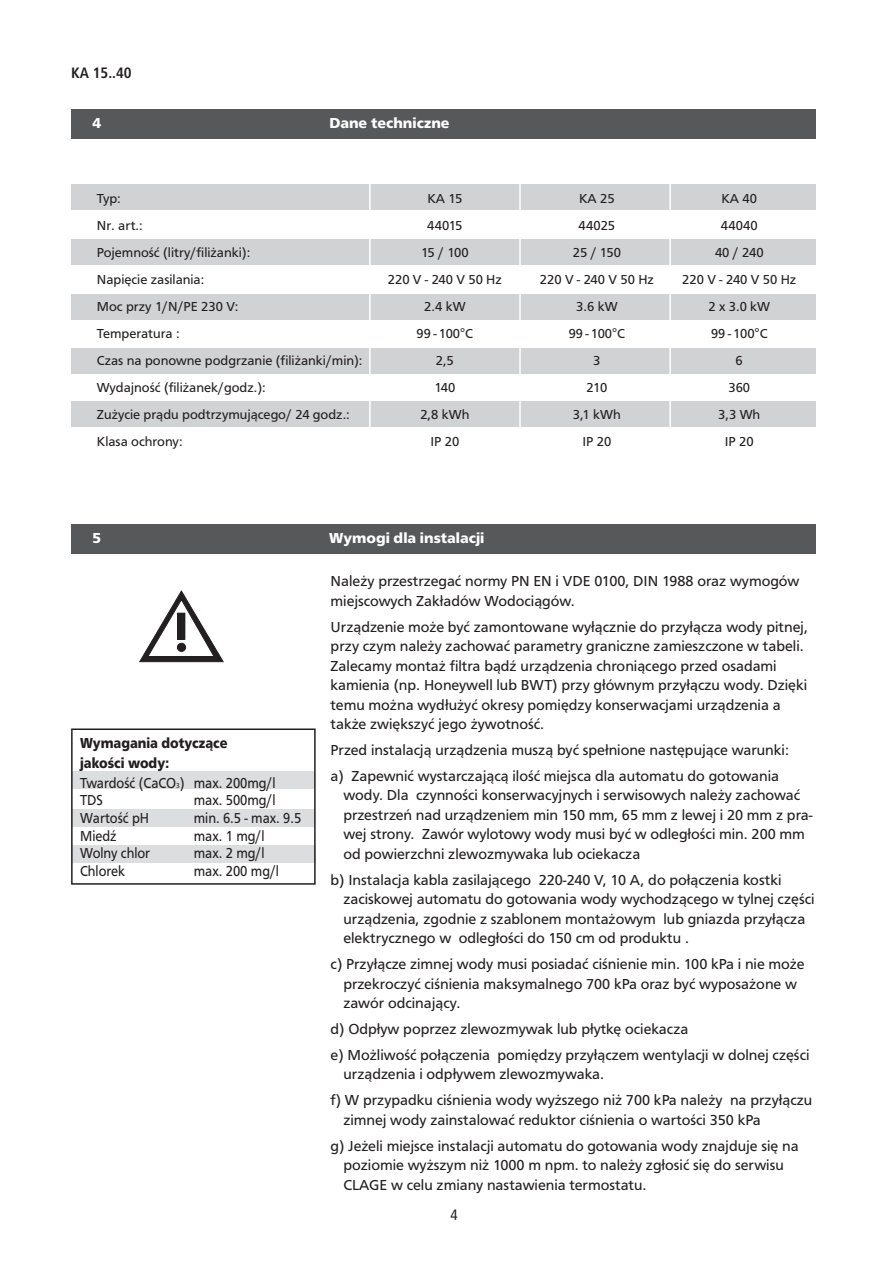
<style>
.page{position:relative;width:893px;height:1263px;background:#fff}
.page>*{position:absolute;margin:0;border:0;box-sizing:border-box;transform-origin:0 0}
.t1{font:15px/19.5px "F015 TCE";color:#231f20}
.t2{font:15px "F015 TCE";color:#231f20;scale:.9 1}
.t3{font:700 15px/19.8px "F015 TCE";color:#231f20;scale:.9 1}
.t4{font:700 15px "F015 TCE";color:#fff}
.t5{font:700 condensed 15px "Frutiger LT Std";color:#231f20}
.t6{font:condensed 15px "Frutiger LT Std";color:#231f20}
.t7{font:13.5px "F015 TCE";color:#231f20}
.s1{font-weight:400}
.s2{font-weight:400;font-size:7.5px}
</style>
<div class="page">
<div style="left:71px;top:524px;width:744px;height:30px;background:#57585a"></div>
<div style="left:71px;top:109px;width:744px;height:30px;background:#57585a"></div>
<div style="left:71px;top:184px;width:744px;height:26px;background:#d1d2d4"></div>
<div style="left:71px;top:239px;width:744px;height:26px;background:#d1d2d4"></div>
<div style="left:71px;top:294px;width:744px;height:26px;background:#d1d2d4"></div>
<div style="left:71px;top:348px;width:744px;height:25px;background:#d1d2d4"></div>
<div style="left:71px;top:401px;width:744px;height:26px;background:#d1d2d4"></div>
<hr style="left:369px;top:184px;width:1px;height:266px;background:#fff">
<hr style="left:669px;top:184px;width:2px;height:289px;background:#fff">
<hr style="left:519px;top:184px;width:1px;height:272px;background:#fff">
<svg style="left:140px;top:591px;width:83px;height:71px"></svg>
<div style="left:178px;top:613px;width:7px;height:26px;background:#231f20"></div>
<div style="left:177px;top:643px;width:8px;height:8px;background:#231f20;border-radius:50%"></div>
<div style="left:177px;top:643px;width:9px;height:9px;border:1px solid #231f20;border-radius:50%"></div>
<div style="left:71px;top:772px;width:244px;height:17px;background:#dcdddf"></div>
<div style="left:71px;top:809px;width:244px;height:17px;background:#dcdddf"></div>
<div style="left:71px;top:845px;width:244px;height:17px;background:#dcdddf"></div>
<div style="left:71px;top:729px;width:244px;height:156px;border:2px solid #231f20"></div>
<p class="t5" style="left:71px;top:67px;width:62px">KA 15..40</p>
<p class="t4" style="left:92px;top:118px;width:10px">4</p>
<p class="t4" style="left:329px;top:118px;width:122px">Dane techniczne</p>
<p class="t7" style="left:97px;top:194px;width:26px">Typ:</p>
<p class="t7" style="left:427px;top:194px;width:36px">KA 15</p>
<p class="t7" style="left:579px;top:194px;width:37px">KA 25</p>
<p class="t7" style="left:721px;top:194px;width:37px">KA 40</p>
<p class="t7" style="left:97px;top:221px;width:47px">Nr. art.:</p>
<p class="t7" style="left:427px;top:221px;width:37px">44015</p>
<p class="t7" style="left:578px;top:221px;width:38px">44025</p>
<p class="t7" style="left:721px;top:221px;width:38px">44040</p>
<p class="t7" style="left:97px;top:248px;width:155px">Pojemność (litry/filiżanki):</p>
<p class="t7" style="left:421px;top:248px;width:49px">15 / 100</p>
<p class="t7" style="left:573px;top:248px;width:50px">25 / 150</p>
<p class="t7" style="left:715px;top:248px;width:50px">40 / 240</p>
<p class="t7" style="left:97px;top:275px;width:109px">Napięcie zasilania:</p>
<p class="t7" style="left:388px;top:275px;width:116px">220 V - 240 V 50 Hz</p>
<p class="t7" style="left:540px;top:275px;width:116px">220 V - 240 V 50 Hz</p>
<p class="t7" style="left:682px;top:275px;width:116px">220 V - 240 V 50 Hz</p>
<p class="t7" style="left:97px;top:302px;width:143px">Moc przy 1/N/PE 230 V:</p>
<p class="t7" style="left:424px;top:302px;width:43px">2.4 kW</p>
<p class="t7" style="left:576px;top:302px;width:43px">3.6 kW</p>
<p class="t7" style="left:708px;top:302px;width:63px">2 x 3.0 kW</p>
<p class="t7" style="left:97px;top:329px;width:84px">Temperatura :</p>
<p class="t7" style="left:416px;top:329px;width:58px">99 - 100°C</p>
<p class="t7" style="left:568px;top:329px;width:58px">99 - 100°C</p>
<p class="t7" style="left:711px;top:329px;width:58px">99 - 100°C</p>
<p class="t7" style="left:97px;top:356px;width:267px">Czas na ponowne podgrzanie (filiżanki/min):</p>
<p class="t7" style="left:436px;top:356px;width:20px">2,5</p>
<p class="t7" style="left:593px;top:356px;width:9px">3</p>
<p class="t7" style="left:735px;top:356px;width:9px">6</p>
<p class="t7" style="left:97px;top:383px;width:170px">Wydajność (filiżanek/godz.):</p>
<p class="t7" style="left:434px;top:383px;width:23px">140</p>
<p class="t7" style="left:586px;top:383px;width:22px">210</p>
<p class="t7" style="left:728px;top:383px;width:23px">360</p>
<p class="t7" style="left:97px;top:410px;width:254px">Zużycie prądu podtrzymującego/ 24 godz.:</p>
<p class="t7" style="left:420px;top:410px;width:51px">2,8 kWh</p>
<p class="t7" style="left:573px;top:410px;width:49px">3,1 kWh</p>
<p class="t7" style="left:718px;top:410px;width:44px">3,3 Wh</p>
<p class="t7" style="left:97px;top:437px;width:87px">Klasa ochrony:</p>
<p class="t7" style="left:430px;top:437px;width:30px">IP 20</p>
<p class="t7" style="left:582px;top:437px;width:30px">IP 20</p>
<p class="t7" style="left:724px;top:437px;width:30px">IP 20</p>
<p class="t4" style="left:92px;top:533px;width:10px">5</p>
<p class="t4" style="left:329px;top:533px;width:157px">Wymogi dla instalacji</p>
<p class="t3" style="left:80px;top:735px;width:219px">Wymagania dotyczące jakości wody:<br><span class="s1">Twardość (CaCO</span><span class="s2">3</span><span class="s1">) max. 200mg/l</span></p>
<p class="t2" style="left:80px;top:795px;width:27px">TDS</p>
<p class="t2" style="left:194px;top:795px;width:92px">max. 500mg/l</p>
<p class="t2" style="left:80px;top:813px;width:78px">Wartość pH</p>
<p class="t2" style="left:194px;top:813px;width:121px">min. 6.5 - max. 9.5</p>
<p class="t2" style="left:80px;top:830px;width:42px">Miedź</p>
<p class="t2" style="left:194px;top:830px;width:80px">max. 1 mg/l</p>
<p class="t2" style="left:80px;top:848px;width:79px">Wolny chlor</p>
<p class="t2" style="left:194px;top:848px;width:80px">max. 2 mg/l</p>
<p class="t2" style="left:80px;top:865px;width:52px">Chlorek</p>
<p class="t2" style="left:194px;top:865px;width:96px">max. 200 mg/l</p>
<p class="t1" style="left:330px;top:573px;width:470px">Należy przestrzegać normy PN EN i VDE 0100, DIN 1988 oraz wymogów miejscowych Zakładów Wodociągów.</p>
<p class="t1" style="left:330px;top:618px;width:479px">Urządzenie może być zamontowane wyłącznie do przyłącza wody pitnej, przy czym należy zachować parametry graniczne zamieszczone w tabeli.<br>Zalecamy montaż filtra bądź urządzenia chroniącego przed osadami kamienia (np. Honeywell lub BWT) przy głównym przyłączu wody. Dzięki temu można wydłużyć okresy pomiędzy konserwacjami urządzenia a także zwiększyć jego żywotność.</p>
<p class="t1" style="left:330px;top:738px;width:460px;line-height:26px">Przed instalacją urządzenia muszą być spełnione następujące warunki: a) Zapewnić wystarczającą ilość miejsca dla automatu do gotowania</p>
<p class="t1" style="left:343px;top:787px;width:470px">wody. Dla czynności konserwacyjnych i serwisowych należy zachować przestrzeń nad urządzeniem min 150 mm, 65 mm z lewej i 20 mm z pra&shy;wej strony. Zawór wylotowy wody musi być w odległości min. 200 mm od powierzchni zlewozmywaka lub ociekacza</p>
<p class="t1" style="left:343px;top:871px;width:472px;text-indent:-13px">b) Instalacja kabla zasilającego 220-240 V, 10 A, do połączenia kostki zaciskowej automatu do gotowania wody wychodzącego w tylnej części urządzenia, zgodnie z szablonem montażowym lub gniazda przyłącza elektrycznego w odległości do 150 cm od produktu .</p>
<p class="t1" style="left:343px;top:955px;width:462px;text-indent:-13px">c) Przyłącze zimnej wody musi posiadać ciśnienie min. 100 kPa i nie może przekroczyć ciśnienia maksymalnego 700 kPa oraz być wyposażone w zawór odcinający.</p>
<p class="t1" style="left:330px;top:1017px;width:480px;line-height:26px">d) Odpływ poprzez zlewozmywak lub płytkę ociekacza<br>e) Możliwość połączenia pomiędzy przyłączem wentylacji w dolnej części</p>
<p class="t1" style="left:330px;top:1062px;width:483px;line-height:26px;text-indent:13px">urządzenia i odpływem zlewozmywaka.<br>f) W przypadku ciśnienia wody wyższego niż 700 kPa należy na przyłączu</p>
<p class="t1" style="left:330px;top:1108px;width:469px;line-height:26px;text-indent:13px">zimnej wody zainstalować reduktor ciśnienia o wartości 350 kPa<br>g) Jeżeli miejsce instalacji automatu do gotowania wody znajduje się na</p>
<p class="t1" style="left:343px;top:1156px;width:442px">poziomie wyższym niż 1000 m npm. to należy zgłosić się do serwisu<br>CLAGE w celu zmiany nastawienia termostatu.</p>
<p class="t6" style="left:450px;top:1209px;width:9px">4</p>
</div>
